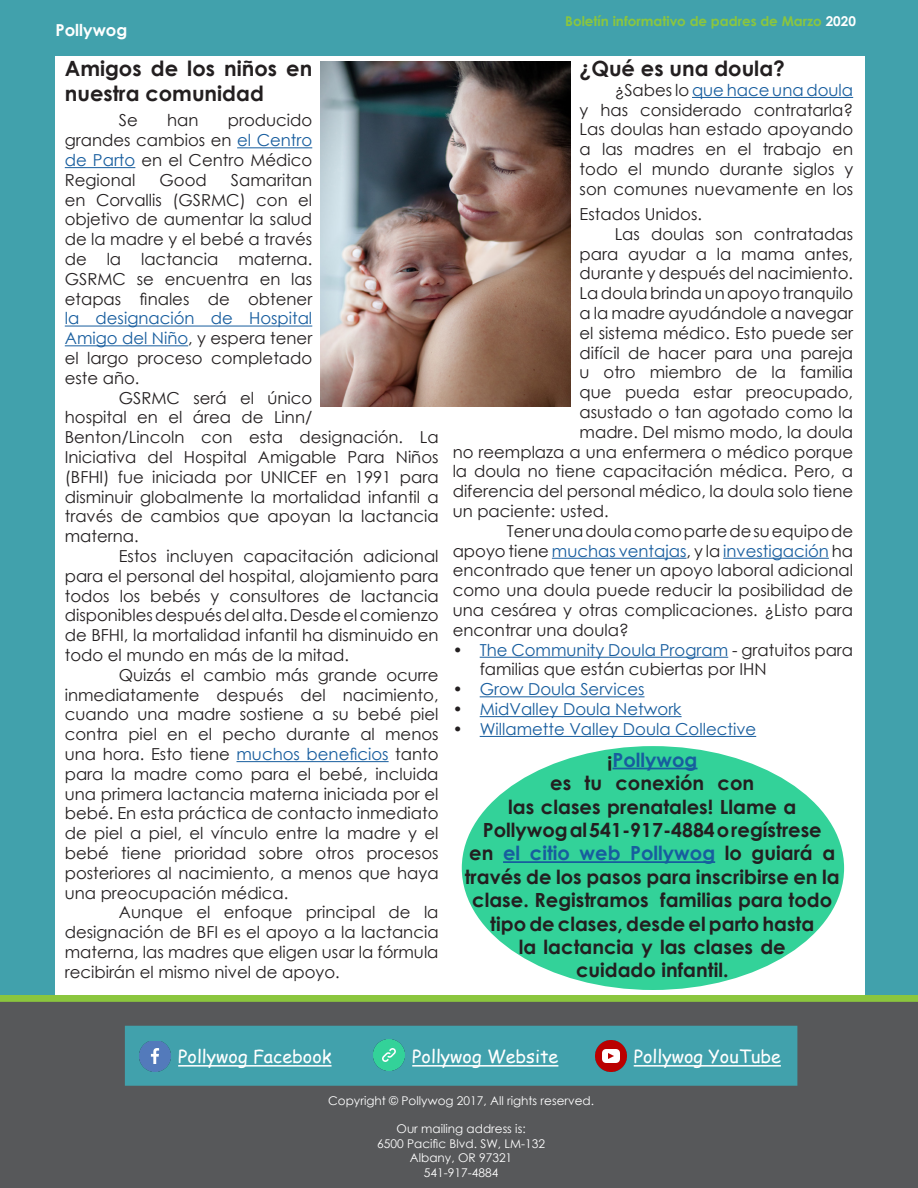
<style>
.page{position:relative;width:918px;height:1188px;background:#fff}
.page>*{position:absolute;margin:0;border:0;box-sizing:border-box;transform-origin:0 0}
.t1{font:700 21px/25.2px "Century Gothic";color:#231f20}
.t2{font:700 19.5px/23.4px "Century Gothic";color:#231f20;text-align:center}
.t3{font:700 19.5px "Century Gothic";color:#175d9e}
.t4{font:18px "Comic Sans MS";color:#fff}
.t5{font:16.5px/19.8px "Century Gothic";color:#231f20;text-align:justify}
.t6{font:16.5px "Century Gothic";color:#175d9e}
.t7{font:700 16.5px "Century Gothic";color:#fff}
.t8{font:700 13.5px "Century Gothic";color:#8bc63e}
.t9{font:12px/14.4px "Century Gothic";color:#fff;text-align:center}
.s1{color:#175d9e}
.s2{color:#fff}
.s3{color:#231f20}
</style>
<div class="page">
<div style="left:0;top:0;width:918px;height:995px;background:#41a1ac"></div>
<div style="left:55px;top:56px;width:810px;height:939px;background:#fff"></div>
<div style="left:0;top:995px;width:918px;height:7px;background:#8bc63e"></div>
<div style="left:0;top:1002px;width:918px;height:186px;background:#57585a"></div>
<div style="left:126px;top:1027px;width:670px;height:57px;background:#41a1ac"></div>
<hr style="left:178px;top:1065px;width:154px;height:2px;background:#fff">
<hr style="left:412px;top:1065px;width:146px;height:2px;background:#fff">
<hr style="left:634px;top:1065px;width:147px;height:2px;background:#fff">
<div style="left:125px;top:1026px;width:672px;height:60px;border:3px solid #41a1ac"></div>
<img style="left:140px;top:1041px;width:30px;height:31px">
<img style="left:374px;top:1040px;width:31px;height:31px">
<img style="left:596px;top:1040px;width:31px;height:31px">
<hr style="left:237px;top:147px;width:75px;height:1px;background:#175d9e">
<hr style="left:65px;top:167px;width:70px;height:1px;background:#175d9e">
<hr style="left:65px;top:326px;width:247px;height:1px;background:#175d9e">
<hr style="left:65px;top:345px;width:123px;height:1px;background:#175d9e">
<hr style="left:237px;top:761px;width:152px;height:1px;background:#175d9e">
<hr style="left:692px;top:97px;width:161px;height:1px;background:#175d9e">
<hr style="left:552px;top:558px;width:135px;height:1px;background:#175d9e">
<hr style="left:723px;top:558px;width:106px;height:1px;background:#175d9e">
<hr style="left:480px;top:657px;width:248px;height:1px;background:#175d9e">
<hr style="left:480px;top:696px;width:165px;height:1px;background:#175d9e">
<hr style="left:480px;top:716px;width:202px;height:1px;background:#175d9e">
<hr style="left:480px;top:736px;width:276px;height:1px;background:#175d9e">
<div style="left:462px;top:746px;width:382px;height:244px;background:#33d299;border-radius:50%"></div>
<hr style="left:613px;top:768px;width:85px;height:1px;background:#175d9e">
<hr style="left:503px;top:861px;width:212px;height:2px;background:#175d9e">
<img style="left:320px;top:62px;width:251px;height:344px">
<p class="t7" style="left:56px;top:18px;width:73px">Pollywog</p>
<p class="t1" style="left:65px;top:55px;width:249px">Amigos de los niños en nuestra comunidad</p>
<p class="t5" style="left:119px;top:110px;width:20px">Se</p>
<p class="t5" style="left:167px;top:110px;width:33px">han</p>
<p class="t5" style="left:65px;top:110px;width:249px;text-indent:163px">producido grandes cambios en <span class="s1">el Centro de Parto</span> en el Centro Médico Regional</p>
<p class="t5" style="left:65px;top:170px;width:249px;text-indent:166px">Samaritan en Corvallis (GSRMC) con el objetivo de aumentar la salud de la madre y el bebé a través de la lactancia materna.<br>GSRMC se encuentra en las etapas finales de obtener <span class="s1">la designación de Hospital Amigo del Niño</span>, y espera tener el largo proceso completado este año.</p>
<p class="t5" style="left:65px;top:388px;width:375px;text-align:left;text-indent:54px">GSRMC será el único<br>hospital en el área de Linn/<br>Benton/Lincoln con esta designación. La Iniciativa del Hospital Amigable Para Niños (BFHI) fue iniciada por UNICEF en 1991 para disminuir globalmente la mortalidad infantil a través de cambios que apoyan la lactancia materna.</p>
<p class="t5" style="left:65px;top:546px;width:375px;text-indent:54px">Estos incluyen capacitación adicional para el personal del hospital, alojamiento para todos los bebés y consultores de lactancia disponibles después del alta. Desde el comienzo de BFHI, la mortalidad infantil ha disminuido en todo el mundo en más de la mitad.</p>
<p class="t5" style="left:65px;top:665px;width:375px;text-indent:54px">Quizás el cambio más grande ocurre inmediatamente después del nacimiento, cuando una madre sostiene a su bebé piel contra piel en el pecho durante al menos una hora. Esto tiene <span class="s1">muchos beneficios</span> tanto para la madre como para el bebé, incluida una primera lactancia materna iniciada por el bebé. En esta práctica de contacto inmediato de piel a piel, el vínculo entre la madre y el bebé tiene prioridad sobre otros procesos posteriores al nacimiento, a menos que haya una preocupación médica.</p>
<p class="t5" style="left:65px;top:902px;width:375px;text-indent:54px">Aunque el enfoque principal de la designación de BFI es el apoyo a la lactancia materna, las madres que eligen usar la fórmula recibirán el mismo nivel de apoyo.</p>
<p class="t5" style="left:159px;top:170px;width:49px">Good</p>
<p class="t8" style="left:565px;top:11px;width:292px">Boletín informativo de padres de Marzo <span class="s2">2020</span></p>
<p class="t1" style="left:580px;top:55px;width:207px">¿Qué es una doula?</p>
<p class="t5" style="left:580px;top:80px;width:275px;text-indent:35px">¿Sabes lo <span class="s1">que hace una doula </span>y has considerado contratarla?<br>Las doulas han estado apoyando a las madres en el trabajo en todo el mundo durante siglos y son comunes nuevamente en los</p>
<p class="t5" style="left:580px;top:204px;width:124px">Estados Unidos.</p>
<p class="t5" style="left:615px;top:224px;width:240px">Las doulas son contratadas</p>
<p class="t5" style="left:580px;top:244px;width:275px">para ayudar a la mama antes,</p>
<p class="t5" style="left:580px;top:263px;width:275px">durante y después del nacimiento.</p>
<p class="t5" style="left:580px;top:283px;width:275px">La doula brinda un apoyo tranquilo</p>
<p class="t5" style="left:580px;top:303px;width:275px">a la madre ayudándole a navegar</p>
<p class="t5" style="left:580px;top:323px;width:275px">el sistema médico. Esto puede ser</p>
<p class="t5" style="left:580px;top:343px;width:275px">difícil de hacer para una pareja</p>
<p class="t5" style="left:580px;top:362px;width:275px">u otro miembro de la familia</p>
<p class="t5" style="left:580px;top:382px;width:275px">que pueda estar preocupado,</p>
<p class="t5" style="left:580px;top:402px;width:275px">asustado o tan agotado como la</p>
<p class="t5" style="left:580px;top:422px;width:275px">madre. Del mismo modo, la doula</p>
<p class="t5" style="left:453px;top:442px;width:402px">no reemplaza a una enfermera o médico porque</p>
<p class="t5" style="left:453px;top:461px;width:402px">la doula no tiene capacitación médica. Pero, a</p>
<p class="t5" style="left:453px;top:481px;width:402px">diferencia del personal médico, la doula solo tiene</p>
<p class="t5" style="left:453px;top:501px;width:158px">un paciente: usted.</p>
<p class="t5" style="left:453px;top:521px;width:402px;text-indent:54px">Tener una doula como parte de su equipo de apoyo tiene <span class="s1">muchas ventajas</span>, y la <span class="s1">investigación</span> ha encontrado que tener un apoyo laboral adicional como una doula puede reducir la posibilidad de una cesárea y otras complicaciones. ¿Listo para encontrar una doula?</p>
<p class="t5" style="left:480px;top:640px;width:375px;text-indent:-27px">• <span class="s1">The Community Doula Program</span> - gratuitos para familias que están cubiertas por IHN</p>
<p class="t6" style="left:453px;top:678px;width:193px"><span class="s3">•</span> Grow Doula Services</p>
<p class="t6" style="left:453px;top:698px;width:230px"><span class="s3">•</span> MidValley Doula Network</p>
<p class="t6" style="left:453px;top:717px;width:305px"><span class="s3">•</span> Willamette Valley Doula Collective</p>
<p class="t3" style="left:607px;top:745px;width:92px"><span class="s3">¡</span>Pollywog</p>
<p class="t2" style="left:465px;top:770px;width:376px">es tu conexión con<br>las clases prenatales! Llame a<br>Pollywog al 541-917-4884 o regístrese<br>en <span class="s1">el citio web Pollywog</span> lo guiará a través de los pasos para inscribirse en la clase. Registramos familias para todo tipo de clases, desde el parto hasta<br>la lactancia y las clases de<br>cuidado infantil.</p>
<p class="t4" style="left:178px;top:1044px;width:155px">Pollywog Facebook</p>
<p class="t4" style="left:412px;top:1044px;width:148px">Pollywog Website</p>
<p class="t4" style="left:634px;top:1044px;width:149px">Pollywog YouTube</p>
<p class="t9" style="left:328px;top:1093px;width:267px">Copyright © Pollywog 2017, All rights reserved.</p>
<p class="t9" style="left:377px;top:1122px;width:169px">Our mailing address is:<br>6500 Pacific Blvd. SW, LM-132<br>Albany, OR 97321<br>541-917-4884</p>
</div>
